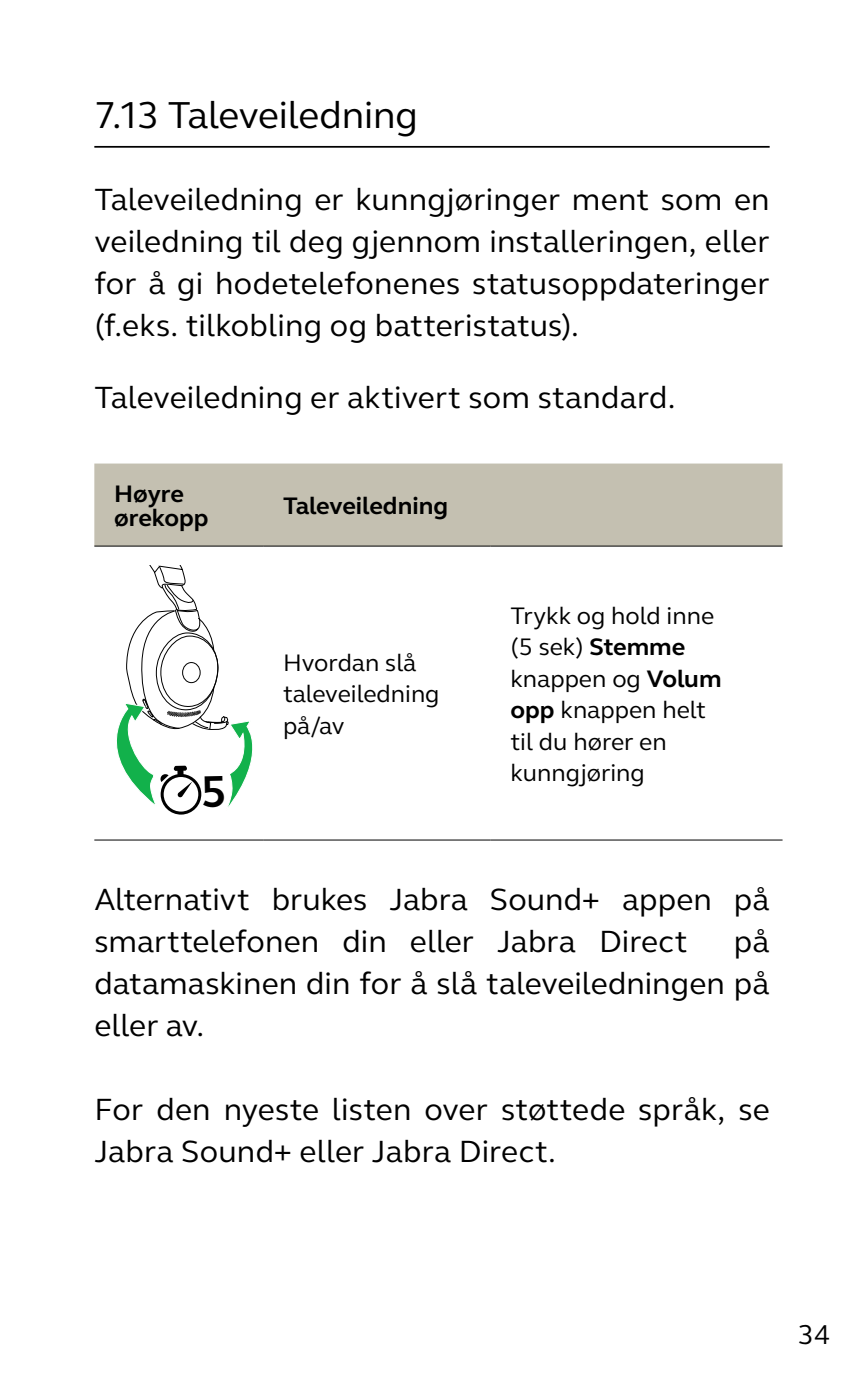
<style>
.page{position:relative;width:864px;height:1389px;background:#fff}
.page>*{position:absolute;margin:0;border:0;box-sizing:border-box;transform-origin:0 0}
.t1{font:38.5px "GN Elliot";letter-spacing:-.005em;color:#000}
.t2{font:31.5px/42px "GN Elliot";letter-spacing:.005em;color:#000;text-align:justify}
.t3{font:28px "GN Elliot";color:#000}
.t4{font:24.5px/31.5px "GN Elliot";color:#000}
.t5{font:700 24.5px/24.5px "GN Elliot";color:#000}
.s1{font-weight:700}
</style>
<div class="page">
<hr style="left:94px;top:146px;width:675px;height:2px;background:#000">
<div style="left:94px;top:464px;width:688px;height:82px;background:#c4c0b1"></div>
<hr style="left:263px;top:546px;width:227px;height:1px;background:#000">
<hr style="left:490px;top:546px;width:292px;height:1px;background:#000">
<hr style="left:94px;top:546px;width:169px;height:1px;background:#000">
<hr style="left:94px;top:839px;width:169px;height:2px;background:#000">
<hr style="left:263px;top:839px;width:227px;height:2px;background:#000">
<hr style="left:490px;top:839px;width:292px;height:2px;background:#000">
<svg style="left:116px;top:566px;width:137px;height:249px"></svg>
<p class="t1" style="left:94px;top:89px;width:325px">7.13 Taleveiledning</p>
<p class="t2" style="left:94px;top:177px;width:676px">Taleveiledning er kunngjøringer ment som en veiledning til deg gjennom installeringen, eller for å gi hodetelefonenes statusoppdateringer (f.eks. tilkobling og batteristatus).</p>
<p class="t2" style="left:94px;top:375px;width:582px">Taleveiledning er aktivert som standard.</p>
<p class="t5" style="left:114px;top:481px;width:96px">Høyre ørekopp</p>
<p class="t5" style="left:283px;top:493px;width:167px">Taleveiledning</p>
<p class="t4" style="left:283px;top:646px;width:158px">Hvordan slå taleveiledning på/av</p>
<p class="t4" style="left:510px;top:599px;width:212px">Trykk og hold inne (5 sek) <span class="s1">Stemme </span>knappen og <span class="s1">Volum opp</span> knappen helt til du hører en kunngjøring</p>
<p class="t2" style="left:94px;top:878px;width:676px">Alternativt brukes Jabra Sound+ appen på smarttelefonen din eller Jabra Direct</p>
<p class="t2" style="left:94px;top:920px;width:676px;text-indent:639px">på datamaskinen din for å slå taleveiledningen på eller av.</p>
<p class="t2" style="left:94px;top:1088px;width:676px">For den nyeste listen over støttede språk, se<br>Jabra Sound+ eller Jabra Direct.</p>
<p class="t3" style="left:797px;top:1316px;width:34px">34</p>
</div>
